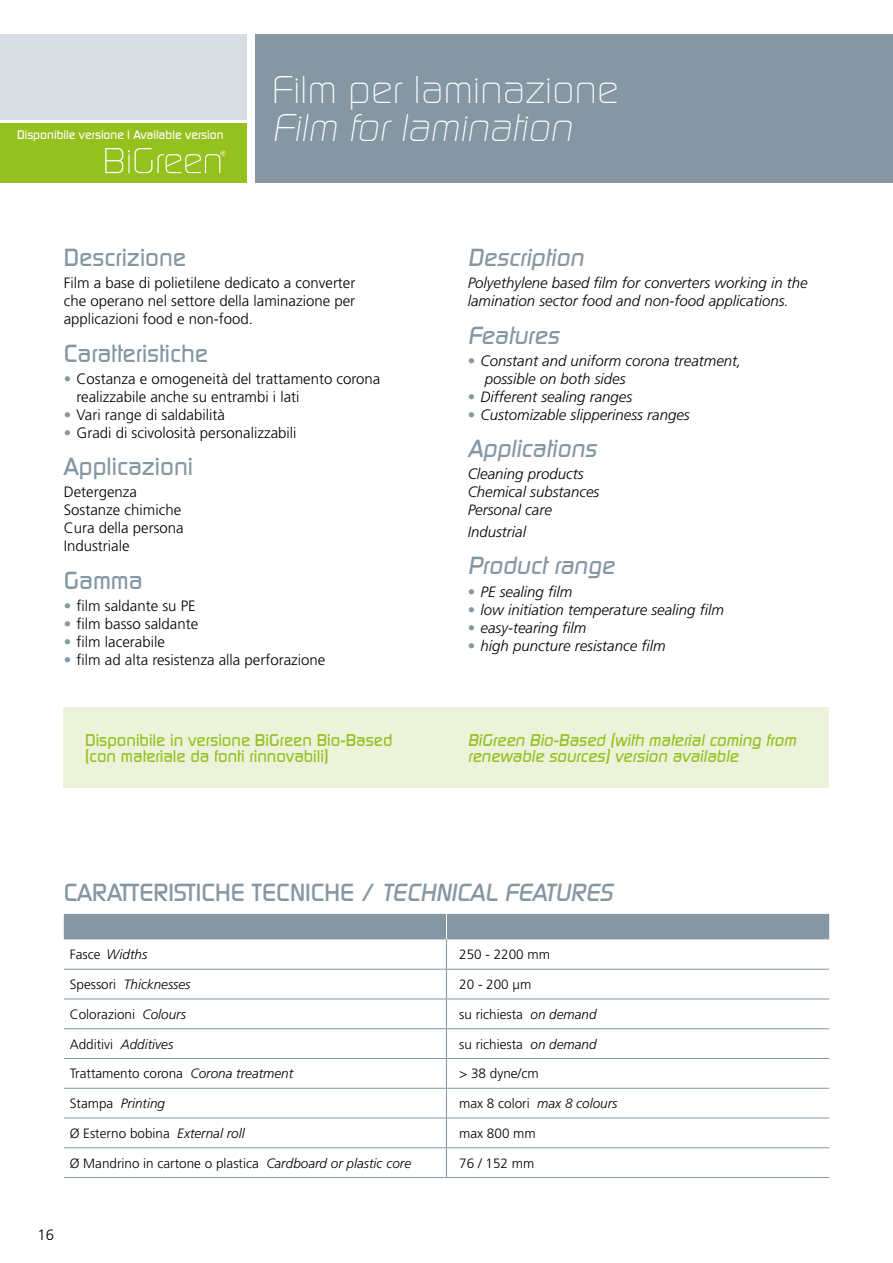
<style>
.page{position:relative;width:893px;height:1263px;background:#fff}
.page>*{position:absolute;margin:0;border:0;box-sizing:border-box;transform-origin:0 0}
.t1{font:37.5px "Digital Serial";letter-spacing:.01em;color:#fff}
.t2{font:italic 37.5px "Digital Serial";letter-spacing:.01em;color:#fff}
.t3{font:700 24px "Digital Serial";color:#8597a3}
.t4{font:italic 700 24px "Digital Serial";color:#8597a3}
.t5{font:italic 700 16.5px/16.5px "Digital Serial";color:#95c11f}
.t6{font:700 16.5px/16.5px "Digital Serial";color:#95c11f}
.t7{font:300 15px/18px "Frutiger";color:#000}
.t8{font:italic 300 15px/18px "Frutiger";color:#000}
.t9{font:300 13.5px "Frutiger";color:#000}
.t10{font:italic 300 13.5px "Frutiger";color:#000}
.t11{font:700 12px "Digital Serial";color:#fff}
.s1{color:#8597a3}
.s2{font-style:normal;color:#8597a3}
.s3{font-style:italic}
.s4{font-style:normal}
</style>
<div class="page">
<div style="left:255px;top:34px;width:638px;height:149px;background:#8597a3"></div>
<div style="left:0;top:34px;width:247px;height:85px;background:#d8dde3"></div>
<div style="left:0;top:123px;width:247px;height:60px;background:#95c11f"></div>
<svg style="left:105px;top:148px;width:120px;height:25px"></svg>
<div style="left:64px;top:914px;width:765px;height:25px;background:#8597a3"></div>
<hr style="left:446px;top:939px;width:1px;height:30px;background:#8597a3">
<hr style="left:64px;top:969px;width:382px;height:1px;background:#8597a3">
<hr style="left:446px;top:969px;width:383px;height:1px;background:#8597a3">
<hr style="left:64px;top:998px;width:382px;height:1px;background:#8597a3">
<hr style="left:446px;top:998px;width:383px;height:1px;background:#8597a3">
<hr style="left:64px;top:1028px;width:382px;height:1px;background:#8597a3">
<hr style="left:446px;top:1028px;width:383px;height:1px;background:#8597a3">
<hr style="left:64px;top:1058px;width:382px;height:1px;background:#8597a3">
<hr style="left:446px;top:1058px;width:383px;height:1px;background:#8597a3">
<hr style="left:64px;top:1088px;width:382px;height:1px;background:#8597a3">
<hr style="left:64px;top:1118px;width:382px;height:1px;background:#8597a3">
<hr style="left:446px;top:1088px;width:383px;height:1px;background:#8597a3">
<hr style="left:446px;top:1118px;width:383px;height:1px;background:#8597a3">
<hr style="left:64px;top:1147px;width:382px;height:1px;background:#8597a3">
<hr style="left:64px;top:1177px;width:382px;height:1px;background:#8597a3">
<svg style="left:446px;top:969px;width:1px;height:208px"></svg>
<hr style="left:446px;top:1147px;width:383px;height:1px;background:#8597a3">
<hr style="left:446px;top:1177px;width:383px;height:1px;background:#8597a3">
<div style="left:64px;top:707px;width:765px;height:81px;background:#ecf3da"></div>
<p class="t11" style="left:17px;top:128px;width:208px">Disponibile versione | Available version</p>
<h1 class="t1" style="left:272px;top:68px;width:348px">Film per laminazione</h1>
<h1 class="t2" style="left:272px;top:105px;width:301px">Film for lamination</h1>
<h2 class="t3" style="left:64px;top:244px;width:124px">Descrizione</h2>
<p class="t7" style="left:64px;top:274px;width:293px;text-align:justify">Film a base di polietilene dedicato a converter che operano nel settore della laminazione per applicazioni food e non-food.</p>
<h2 class="t3" style="left:64px;top:339px;width:146px">Caratteristiche</h2>
<p class="t7" style="left:77px;top:370px;width:305px;text-indent:-13px"><span class="s1">•</span> Costanza e omogeneità del trattamento corona realizzabile anche su entrambi i lati</p>
<p class="t7" style="left:64px;top:406px;width:163px"><span class="s1">•</span> Vari range di saldabilità</p>
<p class="t7" style="left:64px;top:424px;width:234px"><span class="s1">•</span> Gradi di scivolosità personalizzabili</p>
<h2 class="t3" style="left:64px;top:453px;width:131px">Applicazioni</h2>
<p class="t7" style="left:64px;top:483px;width:122px">Detergenza<br>Sostanze chimiche<br>Cura della persona<br>Industriale</p>
<h2 class="t3" style="left:64px;top:566px;width:80px">Gamma</h2>
<p class="t7" style="left:64px;top:597px;width:133px"><span class="s1">•</span> film saldante su PE</p>
<p class="t7" style="left:64px;top:615px;width:136px"><span class="s1">•</span> film basso saldante</p>
<p class="t7" style="left:64px;top:633px;width:103px"><span class="s1">•</span> film lacerabile</p>
<p class="t7" style="left:64px;top:651px;width:263px"><span class="s1">•</span> film ad alta resistenza alla perforazione</p>
<h2 class="t4" style="left:468px;top:244px;width:117px">Description</h2>
<p class="t8" style="left:468px;top:274px;width:342px">Polyethylene based film for converters working in the lamination sector food and non-food applications.</p>
<h2 class="t4" style="left:468px;top:321px;width:93px">Features</h2>
<p class="t8" style="left:485px;top:352px;width:258px;text-indent:-17px"><span class="s2">•</span> Constant and uniform corona treatment, possible on both sides</p>
<p class="t8" style="left:468px;top:388px;width:166px"><span class="s2">•</span> Different sealing ranges</p>
<p class="t8" style="left:468px;top:406px;width:223px"><span class="s2">•</span> Customizable slipperiness ranges</p>
<h2 class="t4" style="left:468px;top:435px;width:130px">Applications</h2>
<p class="t8" style="left:468px;top:465px;width:133px">Cleaning products<br>Chemical substances<br>Personal care</p>
<p class="t8" style="left:468px;top:523px;width:60px">Industrial</p>
<h2 class="t4" style="left:468px;top:552px;width:148px">Product range</h2>
<p class="t8" style="left:468px;top:583px;width:106px"><span class="s2">•</span> PE sealing film</p>
<p class="t8" style="left:468px;top:601px;width:258px"><span class="s2">•</span> low initiation temperature sealing film</p>
<p class="t8" style="left:468px;top:619px;width:120px"><span class="s2">•</span> easy-tearing film</p>
<p class="t8" style="left:468px;top:637px;width:199px"><span class="s2">•</span> high puncture resistance film</p>
<p class="t6" style="left:85px;top:732px;width:309px">Disponibile in versione BiGreen Bio-Based (con materiale da fonti rinnovabili)</p>
<p class="t5" style="left:468px;top:732px;width:330px">BiGreen Bio-Based (with material coming from renewable sources) version available</p>
<h2 class="t3" style="left:64px;top:879px;width:550px">CARATTERISTICHE TECNICHE / <span class="s3">TECHNICAL FEATURES</span></h2>
<p class="t10" style="left:70px;top:947px;width:79px"><span class="s4">Fasce</span> Widths</p>
<p class="t9" style="left:459px;top:947px;width:92px">250 - 2200 mm</p>
<p class="t10" style="left:70px;top:977px;width:122px"><span class="s4">Spessori</span> Thicknesses</p>
<p class="t9" style="left:459px;top:977px;width:74px">20 - 200 µm</p>
<p class="t9" style="left:70px;top:1006px;width:118px">Colorazioni <span class="s3">Colours</span></p>
<p class="t9" style="left:459px;top:1006px;width:139px">su richiesta <span class="s3">on demand</span></p>
<p class="t10" style="left:70px;top:1036px;width:105px"><span class="s4">Additivi</span> Additives</p>
<p class="t9" style="left:459px;top:1036px;width:139px">su richiesta <span class="s3">on demand</span></p>
<p class="t9" style="left:70px;top:1066px;width:225px">Trattamento corona <span class="s3">Corona treatment</span></p>
<p class="t9" style="left:459px;top:1066px;width:81px">&gt; 38 dyne/cm</p>
<p class="t10" style="left:70px;top:1096px;width:97px"><span class="s4">Stampa</span> Printing</p>
<p class="t10" style="left:459px;top:1096px;width:160px"><span class="s4">max 8 colori</span> max 8 colours</p>
<p class="t9" style="left:70px;top:1126px;width:177px">Ø Esterno bobina <span class="s3">External roll</span></p>
<p class="t9" style="left:459px;top:1126px;width:78px">max 800 mm</p>
<p class="t9" style="left:70px;top:1155px;width:343px">Ø Mandrino in cartone o plastica <span class="s3">Cardboard or plastic core</span></p>
<p class="t9" style="left:459px;top:1155px;width:77px">76 / 152 mm</p>
<p class="t7" style="left:38px;top:1225px;width:18px">16</p>
</div>
